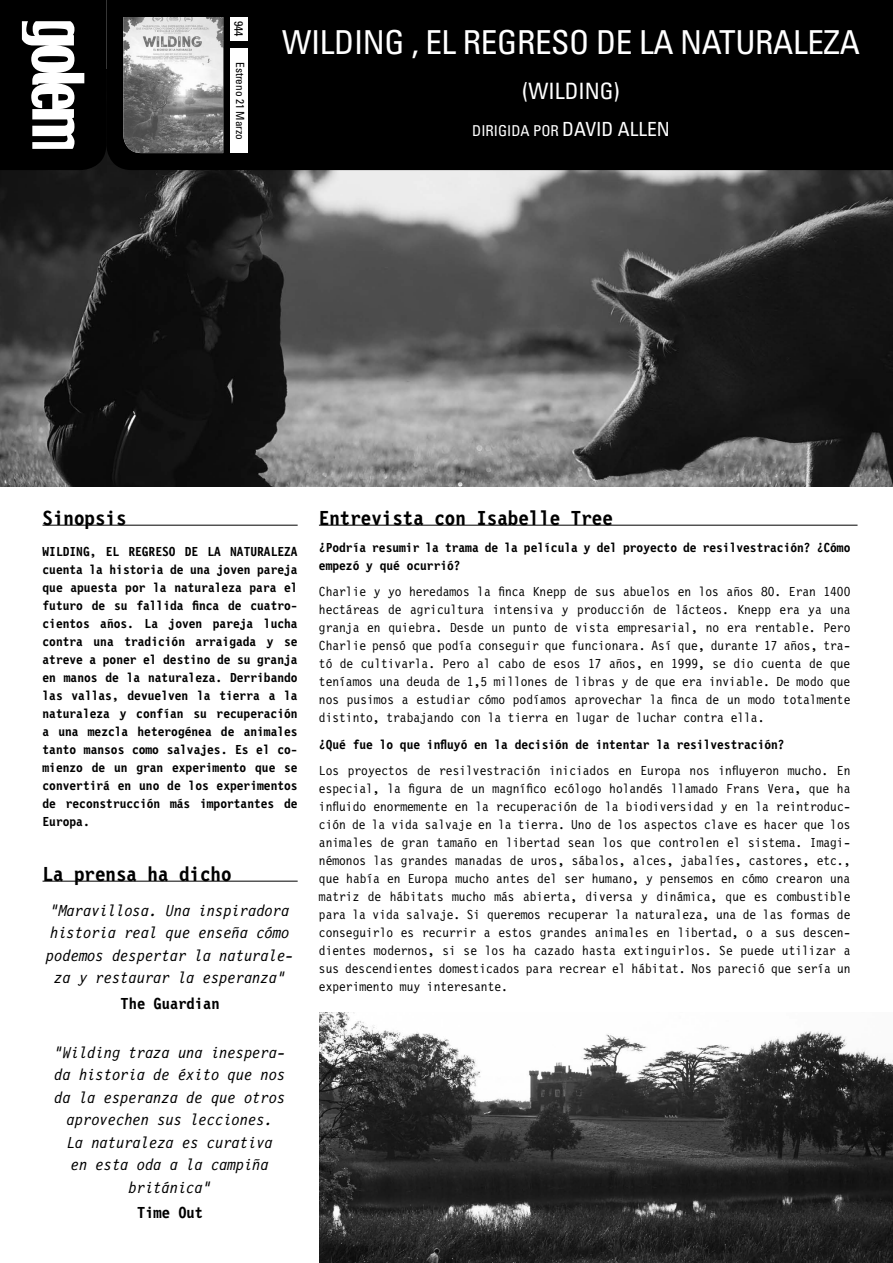
<style>
.page{position:relative;width:893px;height:1263px;background:#fff}
.page>*{position:absolute;margin:0;border:0;box-sizing:border-box;transform-origin:0 0}
.t1{font:condensed 33px "Univers";letter-spacing:-.01em;color:#fff}
.t2{font:condensed 22.5px "Univers";color:#fff}
.t3{font:700 21px "Letter Gothic 12 Pitch BT";color:#000}
.t4{font:italic 16.5px/22.5px "Letter Gothic 12 Pitch BT";color:#000;text-align:center}
.t5{font:700 16.5px "Letter Gothic 12 Pitch BT";color:#000}
.t6{font:condensed 15px "Univers";color:#fff}
.t7{font:13.5px/18px "Letter Gothic 12 Pitch BT";color:#000;text-align:justify}
.t8{font:700 13.5px/18px "Letter Gothic 12 Pitch BT";color:#000}
.t9{font:condensed 12px "Univers";color:#000}
.t10{font:condensed 11.25px "Univers";color:#000}
.s1{font-size:19.5px}
</style>
<div class="page">
<img style="left:0;top:170px;width:893px;height:317px">
<div style="left:106px;top:0;width:787px;height:170px;background:#000"></div>
<img style="left:123px;top:17px;width:100px;height:136px">
<div style="left:231px;top:17px;width:17px;height:23px;background:#fff"></div>
<div style="left:231px;top:48px;width:17px;height:105px;background:#fff"></div>
<hr style="left:319px;top:525px;width:538px;height:1px;background:#000">
<svg style="left:0;top:0;width:106px;height:170px"></svg>
<img style="left:320px;top:1012px;width:573px;height:251px">
<hr style="left:43px;top:525px;width:255px;height:1px;background:#000">
<hr style="left:43px;top:881px;width:255px;height:1px;background:#000">
<p class="t9" style="left:246px;top:21px;width:17px;rotate:90deg">944</p>
<p class="t10" style="left:247px;top:62px;width:80px;rotate:90deg">Estreno 21 Marzo</p>
<h1 class="t1" style="left:282px;top:21px;width:579px">WILDING , EL REGRESO DE LA NATURALEZA</h1>
<h2 class="t2" style="left:522px;top:76px;width:99px">(WILDING)</h2>
<p class="t6" style="left:472px;top:122px;width:199px">DIRIGIDA POR <span class="s1">DAVID ALLEN</span></p>
<h3 class="t3" style="left:43px;top:506px;width:85px">Sinopsis</h3>
<h3 class="t3" style="left:319px;top:506px;width:295px">Entrevista con Isabelle Tree</h3>
<p class="t8" style="left:43px;top:543px;width:257px;text-align:justify">WILDING, EL REGRESO DE LA NATURALEZA cuenta la historia de una joven pareja que apuesta por la naturaleza para el futuro de su fallida finca de cuatro&shy;cientos años. La joven pareja lucha contra una tradición arraigada y se atreve a poner el destino de su granja en manos de la naturaleza. Derribando las vallas, devuelven la tierra a la naturaleza y confían su recuperación a una mezcla heterogénea de animales tanto mansos como salvajes. Es el co&shy;mienzo de un gran experimento que se convertirá en uno de los experimentos de reconstrucción más importantes de Europa.</p>
<h3 class="t3" style="left:43px;top:862px;width:190px">La prensa ha dicho</h3>
<p class="t4" style="left:46px;top:899px;width:249px">“Maravillosa. Una inspiradora historia real que enseña cómo podemos despertar la naturale&shy;za y restaurar la esperanza”</p>
<p class="t5" style="left:121px;top:994px;width:100px">The Guardian</p>
<p class="t4" style="left:55px;top:1041px;width:233px">“Wilding traza una inespera&shy;da historia de éxito que nos da la esperanza de que otros aprovechen sus lecciones.<br>La naturaleza es curativa<br>en esta oda a la campiña británica”</p>
<p class="t5" style="left:137px;top:1203px;width:67px">Time Out</p>
<p class="t8" style="left:319px;top:539px;width:533px">¿Podría resumir la trama de la película y del proyecto de resilvestración? ¿Cómo empezó y qué ocurrió?</p>
<p class="t7" style="left:319px;top:583px;width:533px">Charlie y yo heredamos la finca Knepp de sus abuelos en los años 80. Eran 1400 hectáreas de agricultura intensiva y producción de lácteos. Knepp era ya una granja en quiebra. Desde un punto de vista empresarial, no era rentable. Pero Charlie pensó que podía conseguir que funcionara. Así que, durante 17 años, tra&shy;tó de cultivarla. Pero al cabo de esos 17 años, en 1999, se dio cuenta de que teníamos una deuda de 1,5 millones de libras y de que era inviable. De modo que nos pusimos a estudiar cómo podíamos aprovechar la finca de un modo totalmente distinto, trabajando con la tierra en lugar de luchar contra ella.</p>
<p class="t8" style="left:319px;top:735px;width:467px">¿Qué fue lo que influyó en la decisión de intentar la resilvestración?</p>
<p class="t7" style="left:319px;top:762px;width:533px">Los proyectos de resilvestración iniciados en Europa nos influyeron mucho. En especial, la figura de un magnífico ecólogo holandés llamado Frans Vera, que ha influido enormemente en la recuperación de la biodiversidad y en la reintroduc&shy;ción de la vida salvaje en la tierra. Uno de los aspectos clave es hacer que los animales de gran tamaño en libertad sean los que controlen el sistema. Imagi&shy;némonos las grandes manadas de uros, sábalos, alces, jabalíes, castores, etc., que había en Europa mucho antes del ser humano, y pensemos en cómo crearon una matriz de hábitats mucho más abierta, diversa y dinámica, que es combustible para la vida salvaje. Si queremos recuperar la naturaleza, una de las formas de conseguirlo es recurrir a estos grandes animales en libertad, o a sus descen&shy;dientes modernos, si se los ha cazado hasta extinguirlos. Se puede utilizar a sus descendientes domesticados para recrear el hábitat. Nos pareció que sería un experimento muy interesante.</p>
</div>
